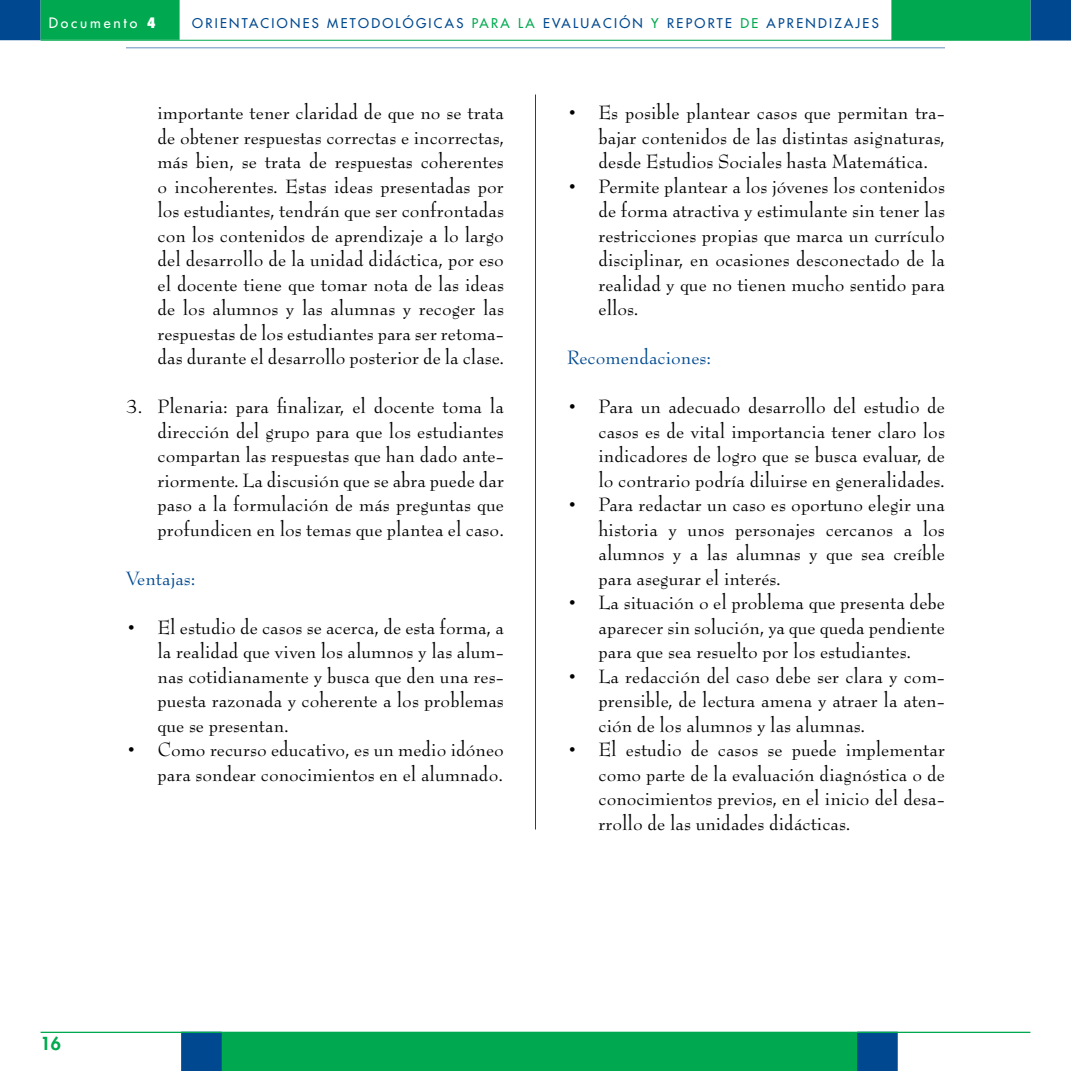
<style>
.page{position:relative;width:1071px;height:1071px;background:#fff}
.page>*{position:absolute;margin:0;border:0;box-sizing:border-box;transform-origin:0 0}
.t1{font:21px/24.5px "Bernhard Modern Std";color:#000;text-align:justify}
.t2{font:21px "Bernhard Modern Std";color:#004990}
.t3{font:800 17.5px "Futura";color:#00a94f}
.t4{font:14px "Futura";letter-spacing:.2em;color:#fff}
.t5{font:13.12px "Futura";letter-spacing:.175em;color:#004990}
.s1{font-weight:800;font-stretch:condensed}
.s2{color:#00a94f}
</style>
<div class="page">
<svg style="left:181px;top:1033px;width:717px;height:38px;background:#009e56"></svg>
<hr style="left:41px;top:1032px;width:989px;height:1px;background:#00a94f">
<hr style="left:41px;top:40px;width:989px;height:1px;background:#00a94f">
<hr style="left:126px;top:47px;width:819px;height:1px;background:#004990">
<svg style="left:0;top:0;width:180px;height:40px;background:#01935e"></svg>
<svg style="left:891px;top:0;width:180px;height:41px;background:#02945f"></svg>
<hr style="left:535px;top:94px;width:1px;height:736px;background:#004990">
<p class="t4" style="left:49px;top:14px;width:108px">Documento <span class="s1">4</span></p>
<p class="t5" style="left:192px;top:15px;width:688px">ORIENTACIONES METODOLÓGICAS <span class="s2">PARA LA</span> EVALUACIÓN <span class="s2">Y</span> REPORTE <span class="s2">DE</span> APRENDIZAJES</p>
<p class="t1" style="left:158px;top:100px;width:348px">importante tener claridad de que no se trata de obtener respuestas correctas e incorrectas, más bien, se trata de respuestas coherentes o incoherentes. Estas ideas presentadas por los estudiantes, tendrán que ser confrontadas con los contenidos de aprendizaje a lo largo del desarrollo de la unidad didáctica, por eso el docente tiene que tomar nota de las ideas de los alumnos y las alumnas y recoger las respuestas de los estudiantes para ser retoma&shy;das durante el desarrollo posterior de la clase.</p>
<p class="t1" style="left:158px;top:395px;width:348px;text-indent:-32px">3. Plenaria: para finalizar, el docente toma la dirección del grupo para que los estudiantes compartan las respuestas que han dado ante&shy;riormente. La discusión que se abra puede dar paso a la formulación de más preguntas que profundicen en los temas que plantea el caso.</p>
<p class="t2" style="left:126px;top:567px;width:71px">Ventajas:</p>
<p class="t1" style="left:158px;top:615px;width:348px;text-indent:-32px">• El estudio de casos se acerca, de esta forma, a la realidad que viven los alumnos y las alum&shy;nas cotidianamente y busca que den una res&shy;puesta razonada y coherente a los problemas que se presentan.</p>
<p class="t1" style="left:126px;top:738px;width:380px;text-align:right">• Como recurso educativo, es un medio idóneo para sondear conocimientos en el alumnado.</p>
<p class="t1" style="left:598px;top:101px;width:348px;text-indent:-32px">• Es posible plantear casos que permitan tra&shy;bajar contenidos de las distintas asignaturas, desde Estudios Sociales hasta Matemática.</p>
<p class="t1" style="left:598px;top:174px;width:348px;text-indent:-32px">• Permite plantear a los jóvenes los contenidos de forma atractiva y estimulante sin tener las restricciones propias que marca un currículo disciplinar, en ocasiones desconectado de la realidad y que no tienen mucho sentido para ellos.</p>
<p class="t2" style="left:567px;top:346px;width:146px">Recomendaciones:</p>
<p class="t1" style="left:598px;top:395px;width:348px;text-indent:-32px">• Para un adecuado desarrollo del estudio de casos es de vital importancia tener claro los indicadores de logro que se busca evaluar, de lo contrario podría diluirse en generalidades.</p>
<p class="t1" style="left:598px;top:493px;width:348px;text-indent:-32px">• Para redactar un caso es oportuno elegir una historia y unos personajes cercanos a los alumnos y a las alumnas y que sea creíble para asegurar el interés.</p>
<p class="t1" style="left:598px;top:591px;width:348px;text-indent:-32px">• La situación o el problema que presenta debe aparecer sin solución, ya que queda pendiente para que sea resuelto por los estudiantes.</p>
<p class="t1" style="left:598px;top:664px;width:348px;text-indent:-32px">• La redacción del caso debe ser clara y com&shy;prensible, de lectura amena y atraer la aten&shy;ción de los alumnos y las alumnas.</p>
<p class="t1" style="left:598px;top:738px;width:348px;text-indent:-32px">• El estudio de casos se puede implementar como parte de la evaluación diagnóstica o de conocimientos previos, en el inicio del desa&shy;rrollo de las unidades didácticas.</p>
<p class="t3" style="left:41px;top:1032px;width:22px">16</p>
</div>
